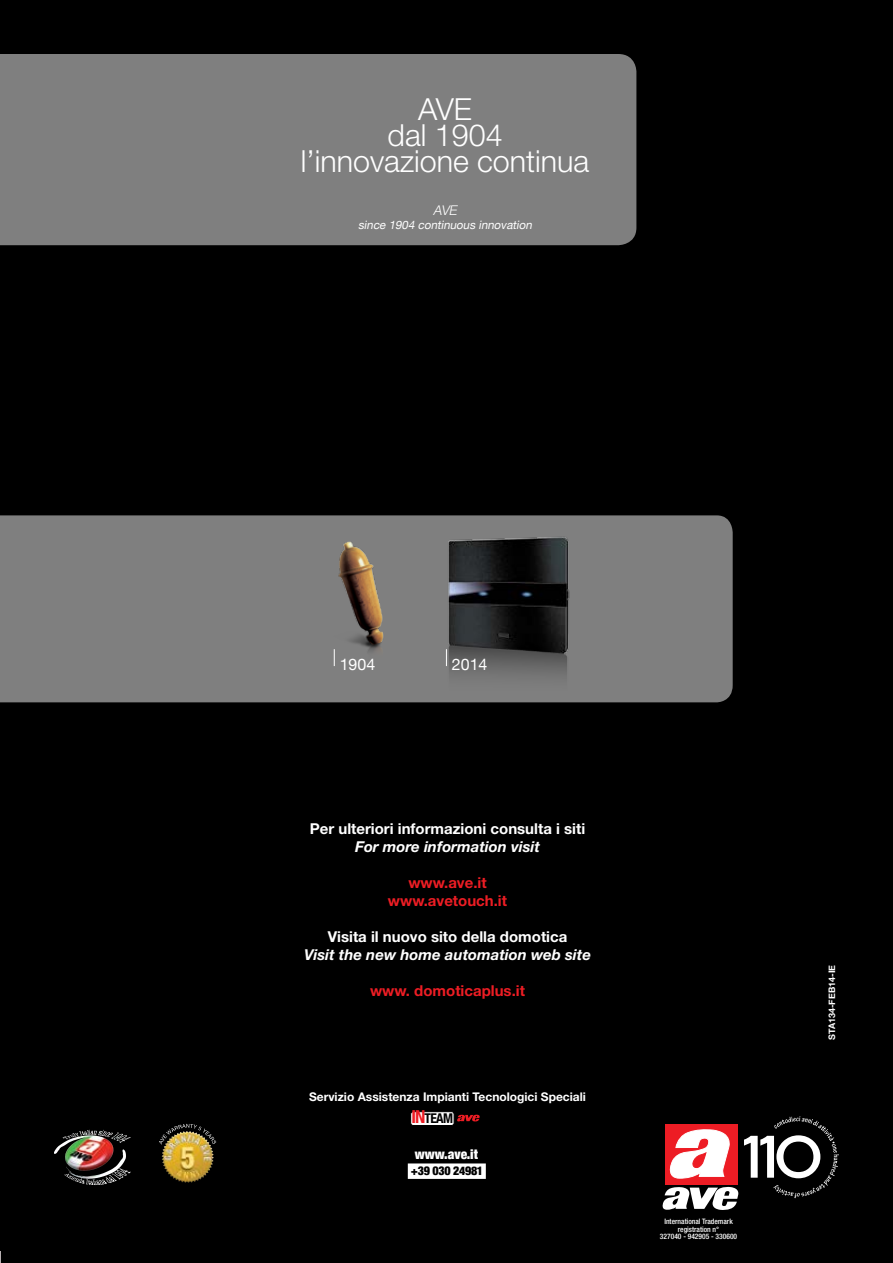
<style>
.page{position:relative;width:893px;height:1263px;background:#000}
.page>*{position:absolute;margin:0;border:0;box-sizing:border-box;transform-origin:0 0}
.t1{font:300 30.45px/26.4px "Helvetica Neue LT Std";color:#fff;text-align:center}
.t2{font:16.05px "Helvetica Neue";color:#fff}
.t3{font:700 15px "Helvetica Neue LT Std";color:#fff}
.t4{font:italic 700 15px "Helvetica Neue LT Std";color:#fff}
.t5{font:700 15px/18px "Helvetica Neue LT Std";color:#ed1d24;text-align:center}
.t6{font:900 condensed 13.5px "Helvetica Neue";color:#fff}
.t7{font:700 condensed 13.5px "Helvetica Neue LT Std";color:#000}
.t8{font:italic 300 13.5px "Helvetica Neue LT Std";color:#fff}
.t9{font:700 12px "Helvetica Neue LT Std";color:#fff}
.t10{font:900 condensed 12px "Helvetica Neue";letter-spacing:-.025em;color:#000}
.t11{font:italic 11.55px "Helvetica Neue";color:#fff}
.t12{font:700 9px "Helvetica Neue";color:#fff}
.t13{font:500 condensed 7.5px/7.5px "Helvetica Neue LT Std";color:#fff;text-align:center}
.s1{font-size:18px;color:#ed1d24}
</style>
<div class="page">
<svg style="left:0;top:1251px;width:1px;height:12px"></svg>
<div style="left:0;top:54px;width:636px;height:191px;background:#7f7f7f"></div>
<div style="left:0;top:515px;width:733px;height:187px;background:#7f7f7f"></div>
<img style="left:442px;top:530px;width:135px;height:160px">
<svg style="left:446px;top:649px;width:1px;height:17px"></svg>
<img style="left:313px;top:529px;width:80px;height:135px">
<svg style="left:334px;top:649px;width:1px;height:17px"></svg>
<svg style="left:159px;top:1124px;width:57px;height:20px"></svg>
<img style="left:162px;top:1131px;width:23px;height:49px">
<img style="left:87px;top:1130px;width:17px;height:5px">
<div style="left:408px;top:1163px;width:78px;height:16px;background:#fff;border:2px solid #fff"></div>
<svg style="left:457px;top:1115px;width:23px;height:6px"></svg>
<div style="left:411px;top:1112px;width:43px;height:13px;background:#fff;border-radius:3px"></div>
<div style="left:410px;top:1111px;width:44px;height:15px;border:1px solid #000;border-radius:3px"></div>
<svg style="left:662px;top:1116px;width:177px;height:94px"></svg>
<h1 class="t1" style="left:301px;top:95px;width:290px">AVE<br>dal 1904 l’innovazione continua</h1>
<p class="t8" style="left:433px;top:202px;width:28px">AVE</p>
<p class="t11" style="left:358px;top:215px;width:179px">since 1904 continuousinnovation</p>
<p class="t2" style="left:340px;top:651px;width:37px">1904</p>
<p class="t2" style="left:452px;top:651px;width:37px">2014</p>
<p class="t3" style="left:310px;top:819px;width:277px">Per ulteriori informazioni consulta i siti</p>
<p class="t4" style="left:355px;top:837px;width:186px">For more information visit</p>
<p class="t5" style="left:388px;top:873px;width:121px">www.ave.it www.avetouch.it</p>
<p class="t3" style="left:328px;top:927px;width:241px">Visita il nuovo sito della domotica</p>
<p class="t4" style="left:304px;top:945px;width:288px">Visit the new home automation web site</p>
<p class="t5" style="left:370px;top:981px;width:156px">www. domoticaplus.it</p>
<p class="t9" style="left:309px;top:1089px;width:278px">Servizio Assistenza Impianti Tecnologici Speciali</p>
<p class="t7" style="left:411px;top:1110px;width:43px"><span class="s1">IN</span>TEAM</p>
<p class="t6" style="left:415px;top:1143px;width:65px">www.ave.it</p>
<p class="t10" style="left:411px;top:1161px;width:74px">+39 030 24981</p>
<p class="t13" style="left:660px;top:1218px;width:79px">International Trademark registration n°<br>327040 - 942905 - 330600</p>
<p class="t12" style="left:824px;top:1040px;width:77px;rotate:-90deg">STA134-FEB14-IE</p>
</div>
